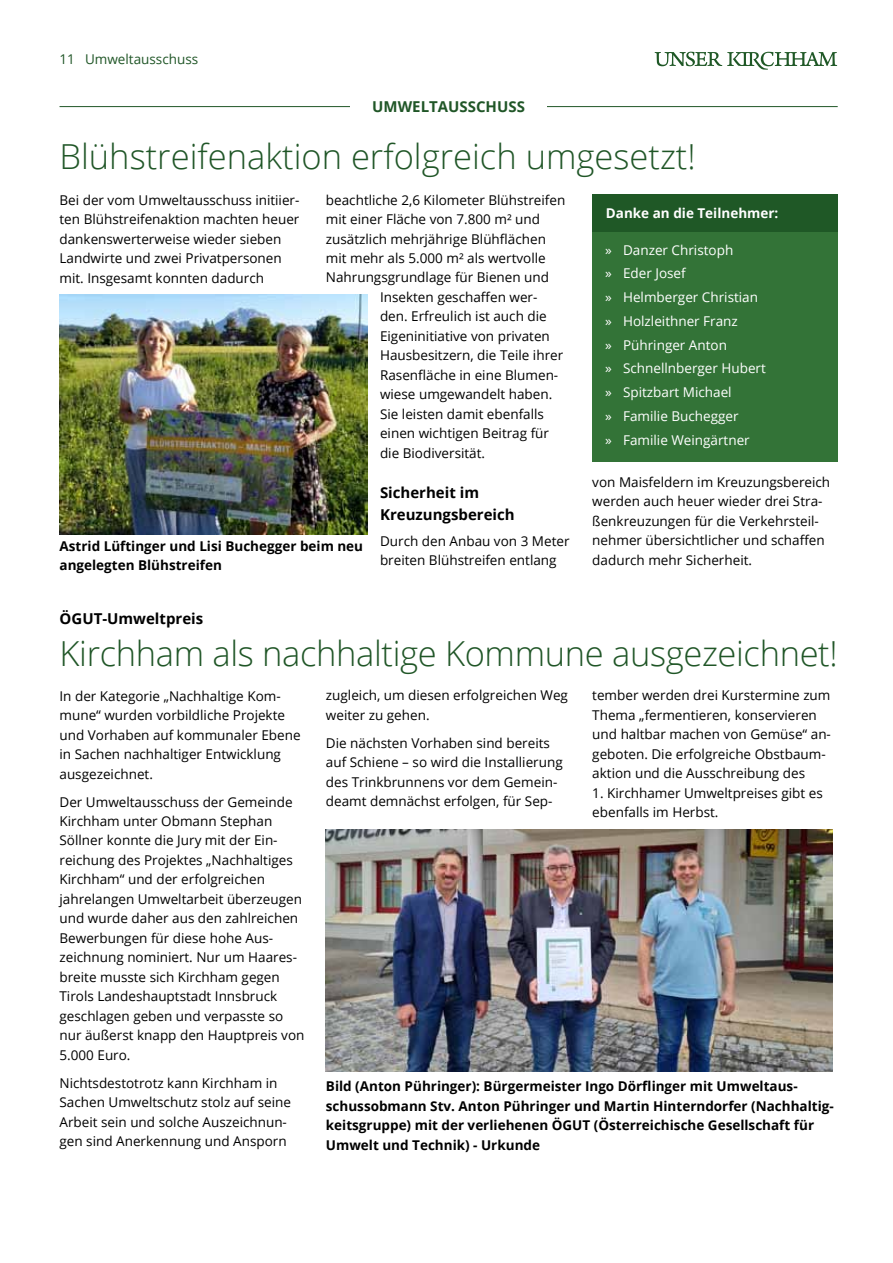
<style>
.page{position:relative;width:893px;height:1263px;background:#fff}
.page>*{position:absolute;margin:0;border:0;box-sizing:border-box;transform-origin:0 0}
.t1{font:300 34.5px "Open Sans";letter-spacing:-.01em;color:#205627}
.t2{font:700 15px/22.5px "Open Sans";color:#000}
.t3{font:700 15px "Open Sans";color:#205627}
.t4{font:13.5px/19.5px "Open Sans";color:#000}
.t5{font:700 13.5px/19.5px "Open Sans";color:#000}
.t6{font:13.5px/23.7px "Open Sans";color:#fff}
.t7{font:700 13.5px "Open Sans";color:#fff}
.t8{font:13.5px "Open Sans";color:#205627}
</style>
<div class="page">
<hr style="left:60px;top:106px;width:778px;height:1px;background:#205627">
<div style="left:350px;top:91px;width:197px;height:31px;background:#fff"></div>
<img style="left:326px;top:830px;width:506px;height:241px">
<div style="left:592px;top:231px;width:246px;height:231px;background:#337337"></div>
<div style="left:592px;top:194px;width:246px;height:37px;background:#1f5826"></div>
<img style="left:60px;top:294px;width:307px;height:240px">
<svg style="left:655px;top:52px;width:182px;height:18px"></svg>
<p class="t8" style="left:60px;top:50px;width:140px">11 Umweltausschuss</p>
<p class="t3" style="left:372px;top:96px;width:13px">Umwe</p>
<p class="t3" style="left:421px;top:96px;width:97px">ltaussch uss</p>
<h1 class="t1" style="left:60px;top:133px;width:638px">Blühstreifenaktion erfolgreich umgesetzt!</h1>
<p class="t4" style="left:60px;top:190px;width:241px">Bei der vom Umweltausschuss initiier&shy;ten Blühstreifenaktion machten heuer dankenswerterweise wieder sieben Landwirte und zwei Privatpersonen mit. Insgesamt konnten dadurch</p>
<p class="t4" style="left:326px;top:189px;width:241px">beachtliche 2,6 Kilometer Blühstreifen</p>
<p class="t7" style="left:606px;top:204px;width:174px">Danke an die Teilnehmer:</p>
<p class="t4" style="left:326px;top:209px;width:216px">mit einer Fläche von 7.800 m² und</p>
<p class="t4" style="left:326px;top:228px;width:222px">zusätzlich mehrjährige Blühflächen</p>
<p class="t4" style="left:326px;top:248px;width:221px">mit mehr als 5.000 m² als wertvolle</p>
<p class="t4" style="left:326px;top:267px;width:225px">Nahrungsgrundlage für Bienen und</p>
<p class="t4" style="left:380px;top:287px;width:159px">Insekten geschaffen wer-</p>
<p class="t4" style="left:380px;top:306px;width:168px">den. Erfreulich ist auch die</p>
<p class="t4" style="left:380px;top:326px;width:171px">Eigeninitiative von privaten</p>
<p class="t4" style="left:380px;top:345px;width:185px">Hausbesitzern, die Teile ihrer</p>
<p class="t4" style="left:380px;top:365px;width:180px">Rasenfläche in eine Blumen-</p>
<p class="t4" style="left:380px;top:384px;width:174px">wiese umgewandelt haben.</p>
<p class="t4" style="left:380px;top:404px;width:165px">Sie leisten damit ebenfalls</p>
<p class="t4" style="left:380px;top:423px;width:171px">einen wichtigen Beitrag für</p>
<p class="t4" style="left:380px;top:443px;width:107px">die Biodiversität.</p>
<p class="t2" style="left:380px;top:480px;width:136px">Sicherheit im<br>Kreuzungsbereich</p>
<p class="t4" style="left:380px;top:531px;width:191px">Durch den Anbau von 3 Meter breiten Blühstreifen entlang</p>
<p class="t6" style="left:605px;top:237px;width:162px">» Danzer Christoph<br>» Eder Josef<br>» Helmberger Christian » Holzleithner Franz<br>» Pühringer Anton<br>» Schnellnberger Hubert » Spitzbart Michael<br>» Familie Buchegger<br>» Familie Weingärtner</p>
<p class="t4" style="left:592px;top:472px;width:239px">von Maisfeldern im Kreuzungsbereich werden auch heuer wieder drei Stra&shy;ßenkreuzungen für die Verkehrsteil&shy;nehmer übersichtlicher und schaffen dadurch mehr Sicherheit.</p>
<p class="t5" style="left:60px;top:536px;width:305px">Astrid Lüftinger und Lisi Buchegger beim neu angelegten Blühstreifen</p>
<p class="t2" style="left:60px;top:607px;width:23px">ÖGUT</p>
<p class="t2" style="left:102px;top:607px;width:102px">-U mweltpreis</p>
<h1 class="t1" style="left:60px;top:630px;width:780px">Kirchham als nachhaltige Kommune ausgezeichnet!</h1>
<p class="t4" style="left:60px;top:685px;width:243px">In der Kategorie „Nachhaltige Kom&shy;mune“ wurden vorbildliche Projekte und Vorhaben auf kommunaler Ebene in Sachen nachhaltiger Entwicklung ausgezeichnet.</p>
<p class="t4" style="left:60px;top:791px;width:246px">Der Umweltausschuss der Gemeinde Kirchham unter Obmann Stephan Söllner konnte die Jury mit der Ein&shy;reichung des Projektes „Nachhaltiges Kirchham“ und der erfolgreichen jahrelangen Umweltarbeit überzeugen und wurde daher aus den zahlreichen Bewerbungen für diese hohe Aus&shy;zeichnung nominiert. Nur um Haares&shy;breite musste sich Kirchham gegen Tirols Landeshauptstadt Innsbruck geschlagen geben und verpasste so nur äußerst knapp den Hauptpreis von 5.000 Euro.</p>
<p class="t4" style="left:60px;top:1073px;width:233px">Nichtsdestotrotz kann Kirchham in Sachen Umweltschutz stolz auf seine Arbeit sein und solche Auszeichnun&shy;gen sind Anerkennung und Ansporn</p>
<p class="t4" style="left:326px;top:685px;width:244px">zugleich, um diesen erfolgreichen Weg weiter zu gehen.</p>
<p class="t4" style="left:326px;top:733px;width:238px">Die nächsten Vorhaben sind bereits auf Schiene – so wird die Installierung des Trinkbrunnens vor dem Gemein&shy;deamt demnächst erfolgen, für Sep-</p>
<p class="t4" style="left:592px;top:685px;width:240px">tember werden drei Kurstermine zum Thema „fermentieren, konservieren und haltbar machen von Gemüse“ an&shy;geboten. Die erfolgreiche Obstbaum&shy;aktion und die Ausschreibung des</p>
<p class="t4" style="left:592px;top:783px;width:232px">1. Kirchhamer Umweltpreises gibt es ebenfalls im Herbst.</p>
<p class="t5" style="left:326px;top:1076px;width:509px">Bild (Anton Pühringer): Bürgermeister Ingo Dörflinger mit Umweltaus&shy;schussobmann Stv. Anton Pühringer und Martin Hinterndorfer (Nachhaltig&shy;keitsgruppe) mit der verliehenen ÖGUT (Österreichische Gesellschaft für<br>U mwelt und Technik) - U rkunde</p>
</div>
